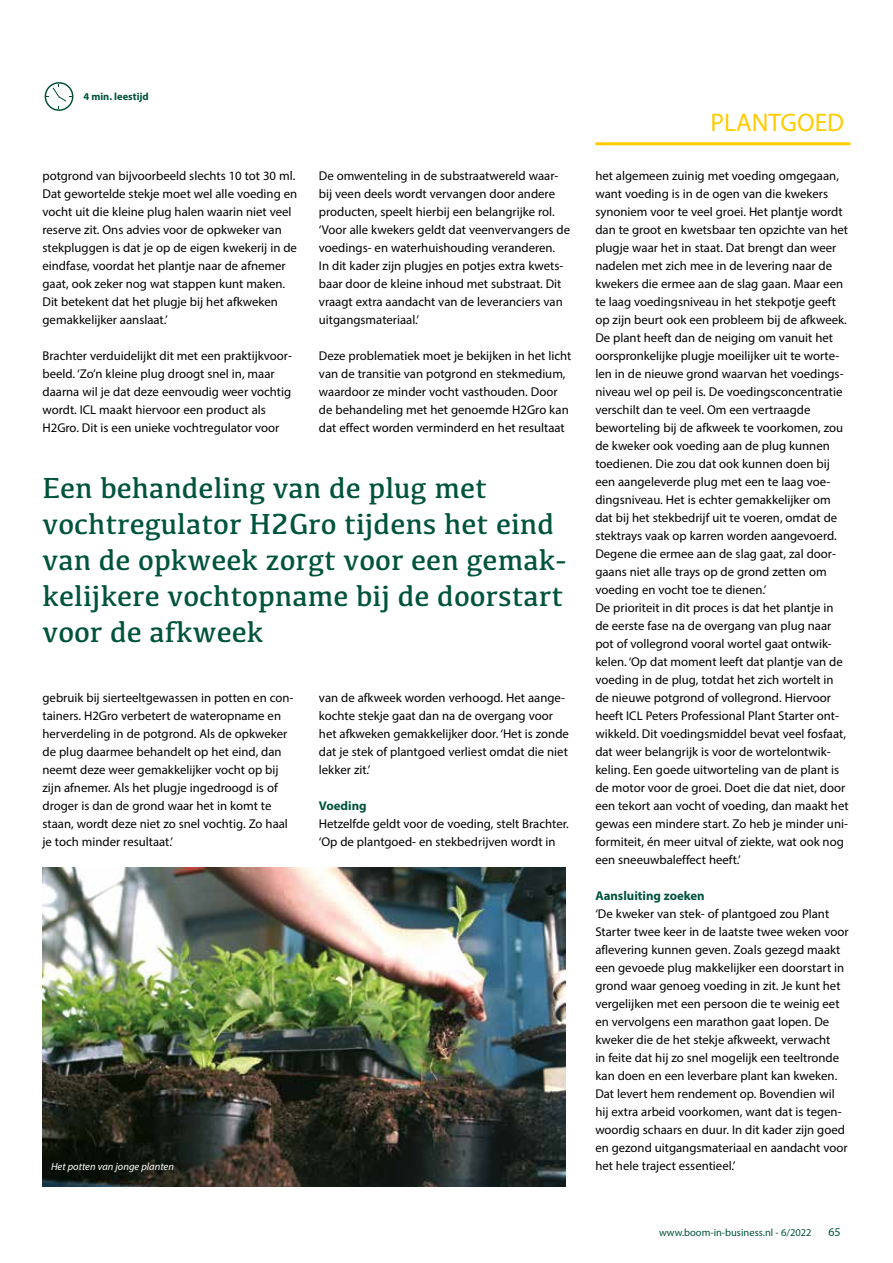
<style>
.page{position:relative;width:893px;height:1263px;background:#fff}
.page>*{position:absolute;margin:0;border:0;box-sizing:border-box;transform-origin:0 0}
.t1{font:30px/36px "Kefa";color:#00533d}
.t2{font:25.5px "Myriad Pro";color:#fc0}
.t3{font:12.75px/18px "Myriad Pro";color:#000}
.t4{font:700 12.75px "Myriad Pro";color:#00533d}
.t5{font:12px "Myriad Pro";color:#00533d}
.t6{font:10.5px "Myriad Pro";color:#00533d}
.t7{font:italic 10.5px "Myriad Pro";color:#fff}
.t8{font:700 10.5px "Myriad Pro";color:#00533d}
</style>
<div class="page">
<hr style="left:595px;top:142px;width:255px;height:3px;background:#fc0">
<svg style="left:45px;top:82px;width:28px;height:29px"></svg>
<img style="left:43px;top:867px;width:523px;height:319px">
<p class="t8" style="left:83px;top:90px;width:67px">4 min. leestijd</p>
<p class="t3" style="left:43px;top:167px;width:256px">potgrond van bijvoorbeeld slechts 10 tot 30 ml.<br>Dat gewortelde stekje moet wel alle voeding en vocht uit die kleine plug halen waarin niet veel reserve zit. Ons advies voor de opkweker van stekpluggen is dat je op de eigen kwekerij in de eindfase, voordat het plantje naar de afnemer gaat, ook zeker nog wat stappen kunt maken.<br>Dit betekent dat het plugje bij het afkweken gemakkelijker aanslaat.’</p>
<p class="t3" style="left:43px;top:347px;width:251px">Brachter verduidelijkt dit met een praktijkvoor&shy;beeld. ‘Zo’n kleine plug droogt snel in, maar daarna wil je dat deze eenvoudig weer vochtig wordt. ICL maakt hiervoor een product als H2Gro. Dit is een unieke vochtregulator voor</p>
<p class="t3" style="left:319px;top:167px;width:253px">De omwenteling in de substraatwereld waar&shy;bij veen deels wordt vervangen door andere producten, speelt hierbij een belangrijke rol. ‘Voor alle kwekers geldt dat veenvervangers de voedings- en waterhuishouding veranderen.<br>In dit kader zijn plugjes en potjes extra kwets&shy;baar door de kleine inhoud met substraat. Dit vraagt extra aandacht van de leveranciers van uitgangsmateriaal.’</p>
<p class="t3" style="left:319px;top:347px;width:254px">Deze problematiek moet je bekijken in het licht van de transitie van potgrond en stekmedium, waardoor ze minder vocht vasthouden. Door de behandeling met het genoemde H2Gro kan dat effect worden verminderd en het resultaat</p>
<h1 class="t1" style="left:43px;top:469px;width:525px">Een behandeling van de plug met vochtregulator H2Gro tijdens het eind van de opkweek zorgt voor een gemak&shy;kelijkere vochtopname bij de doorstart voor de afkweek</h1>
<p class="t3" style="left:43px;top:689px;width:252px">gebruik bij sierteeltgewassen in potten en con&shy;tainers. H2Gro verbetert de wateropname en herverdeling in de potgrond. Als de opkweker de plug daarmee behandelt op het eind, dan neemt deze weer gemakkelijker vocht op bij zijn afnemer. Als het plugje ingedroogd is of droger is dan de grond waar het in komt te staan, wordt deze niet zo snel vochtig. Zo haal je toch minder resultaat.’</p>
<p class="t3" style="left:319px;top:689px;width:251px">van de afkweek worden verhoogd. Het aange&shy;kochte stekje gaat dan na de overgang voor het afkweken gemakkelijker door. ‘Het is zonde dat je stek of plantgoed verliest omdat die niet lekker zit.’</p>
<p class="t4" style="left:319px;top:798px;width:49px">Voeding</p>
<p class="t3" style="left:319px;top:815px;width:251px">Hetzelfde geldt voor de voeding, stelt Brachter. ‘Op de plantgoed- en stekbedrijven wordt in</p>
<p class="t7" style="left:51px;top:1160px;width:124px">Het potten van jonge planten</p>
<h2 class="t2" style="left:711px;top:107px;width:135px">PLANTGOED</h2>
<p class="t3" style="left:595px;top:167px;width:255px">het algemeen zuinig met voeding omgegaan, want voeding is in de ogen van die kwekers synoniem voor te veel groei. Het plantje wordt dan te groot en kwetsbaar ten opzichte van het plugje waar het in staat. Dat brengt dan weer nadelen met zich mee in de levering naar de kwekers die ermee aan de slag gaan. Maar een te laag voedingsniveau in het stekpotje geeft op zijn beurt ook een probleem bij de afkweek.<br>De plant heeft dan de neiging om vanuit het oorspronkelijke plugje moeilijker uit te worte&shy;len in de nieuwe grond waarvan het voedings&shy;niveau wel op peil is. De voedingsconcentratie verschilt dan te veel. Om een vertraagde beworteling bij de afkweek te voorkomen, zou de kweker ook voeding aan de plug kunnen toedienen. Die zou dat ook kunnen doen bij een aangeleverde plug met een te laag voe&shy;dingsniveau. Het is echter gemakkelijker om dat bij het stekbedrijf uit te voeren, omdat de stektrays vaak op karren worden aangevoerd.<br>Degene die ermee aan de slag gaat, zal door&shy;gaans niet alle trays op de grond zetten om voeding en vocht toe te dienen.’<br>De prioriteit in dit proces is dat het plantje in de eerste fase na de overgang van plug naar pot of vollegrond vooral wortel gaat ontwik&shy;kelen. ‘Op dat moment leeft dat plantje van de voeding in de plug, totdat het zich wortelt in de nieuwe potgrond of vollegrond. Hiervoor heeft ICL Peters Professional Plant Starter ont&shy;wikkeld. Dit voedingsmiddel bevat veel fosfaat, dat weer belangrijk is voor de wortelontwik&shy;keling. Een goede uitworteling van de plant is de motor voor de groei. Doet die dat niet, door een tekort aan vocht of voeding, dan maakt het gewas een mindere start. Zo heb je minder uni&shy;formiteit, én meer uitval of ziekte, wat ook nog een sneeuwbaleffect heeft.’</p>
<p class="t4" style="left:595px;top:888px;width:111px">Aansluiting zoeken</p>
<p class="t3" style="left:595px;top:905px;width:255px">‘De kweker van stek- of plantgoed zou Plant Starter twee keer in de laatste twee weken voor aflevering kunnen geven. Zoals gezegd maakt een gevoede plug makkelijker een doorstart in grond waar genoeg voeding in zit. Je kunt het vergelijken met een persoon die te weinig eet en vervolgens een marathon gaat lopen. De kweker die de het stekje afkweekt, verwacht<br>in feite dat hij zo snel mogelijk een teeltronde kan doen en een leverbare plant kan kweken.<br>Dat levert hem rendement op. Bovendien wil hij extra arbeid voorkomen, want dat is tegen&shy;woordig schaars en duur. In dit kader zijn goed en gezond uitgangsmateriaal en aandacht voor het hele traject essentieel.’</p>
<p class="t6" style="left:659px;top:1226px;width:154px">www.boom-in-business.nl - 6/2022</p>
<p class="t5" style="left:828px;top:1224px;width:14px">65</p>
</div>
